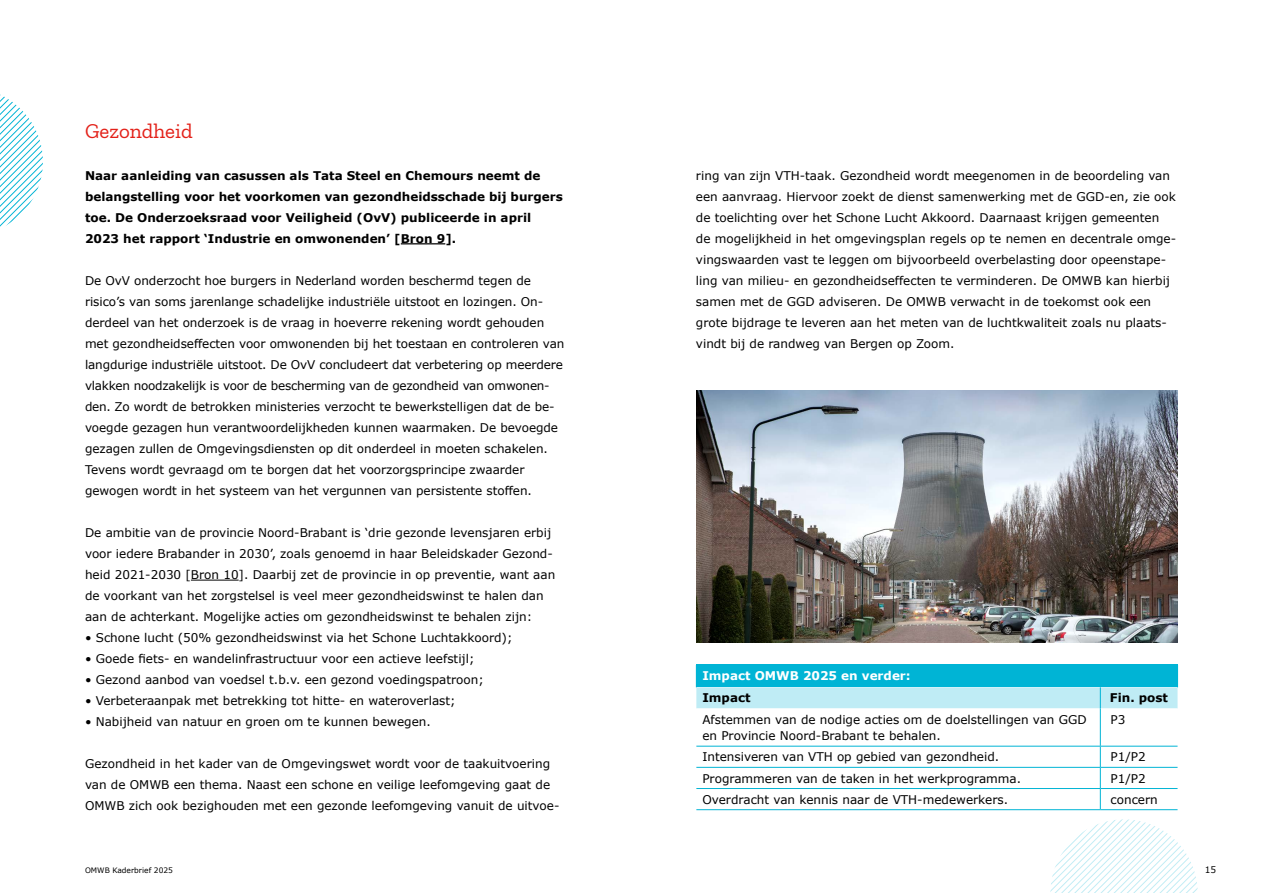
<style>
.page{position:relative;width:1263px;height:893px;background:#fff}
.page>*{position:absolute;margin:0;border:0;box-sizing:border-box;transform-origin:0 0}
.t1{font:21px "Zilla Slab";color:#e32119}
.t2{font:12px/21px "Verdana";color:#000}
.t3{font:700 12px/21px "Verdana";color:#000}
.t4{font:700 12px "Verdana";color:#fff}
.t5{font:9px "Verdana";color:#000}
.t6{font:7.5px "Verdana";color:#000}
</style>
<div class="page">
<hr style="left:401px;top:243px;width:44px;height:1px;background:#000">
<hr style="left:191px;top:580px;width:48px;height:1px;background:#000">
<img style="left:696px;top:390px;width:482px;height:252px">
<svg style="left:696px;top:708px;width:481px;height:101px"></svg>
<hr style="left:696px;top:664px;width:404px;height:1px;background:#00b4d5">
<hr style="left:1100px;top:664px;width:78px;height:1px;background:#00b4d5">
<hr style="left:696px;top:746px;width:404px;height:1px;background:#00b4d5">
<hr style="left:1100px;top:746px;width:77px;height:1px;background:#00b4d5">
<hr style="left:696px;top:767px;width:404px;height:1px;background:#00b4d5">
<hr style="left:1100px;top:767px;width:77px;height:1px;background:#00b4d5">
<hr style="left:696px;top:788px;width:404px;height:1px;background:#00b4d5">
<hr style="left:1100px;top:788px;width:77px;height:1px;background:#00b4d5">
<hr style="left:696px;top:809px;width:404px;height:1px;background:#00b4d5">
<hr style="left:1100px;top:809px;width:77px;height:1px;background:#00b4d5">
<svg style="left:696px;top:665px;width:482px;height:43px;background:#5dcfe4"></svg>
<hr style="left:1100px;top:708px;width:1px;height:38px;background:#00b4d5">
<svg style="left:1100px;top:746px;width:1px;height:63px"></svg>
<svg style="left:1050px;top:819px;width:148px;height:74px"></svg>
<svg style="left:0;top:95px;width:43px;height:132px"></svg>
<h1 class="t1" style="left:85px;top:119px;width:109px">Gezondheid</h1>
<p class="t3" style="left:85px;top:165px;width:479px">Naar aanleiding van casussen als Tata Steel en Chemours neemt de belangstelling voor het voorkomen van gezondheidsschade bij burgers toe. De Onderzoeksraad voor Veiligheid (OvV) publiceerde in april 2023 het rapport ‘Industrie en omwonenden’ [Bron 9].</p>
<p class="t2" style="left:85px;top:270px;width:481px">De OvV onderzocht hoe burgers in Nederland worden beschermd tegen de risico’s van soms jarenlange schadelijke industriële uitstoot en lozingen. On&shy;derdeel van het onderzoek is de vraag in hoeverre rekening wordt gehouden met gezondheidseffecten voor omwonenden bij het toestaan en controleren van langdurige industriële uitstoot. De OvV concludeert dat verbetering op meerdere vlakken noodzakelijk is voor de bescherming van de gezondheid van omwonen&shy;den. Zo wordt de betrokken ministeries verzocht te bewerkstelligen dat de be&shy;voegde gezagen hun verantwoordelijkheden kunnen waarmaken. De bevoegde gezagen zullen de Omgevingsdiensten op dit onderdeel in moeten schakelen.<br>Tevens wordt gevraagd om te borgen dat het voorzorgsprincipe zwaarder gewogen wordt in het systeem van het vergunnen van persistente stoffen.</p>
<p class="t2" style="left:85px;top:522px;width:472px">De ambitie van de provincie Noord-Brabant is ‘drie gezonde levensjaren erbij voor iedere Brabander in 2030’, zoals genoemd in haar Beleidskader Gezond&shy;heid 2021-2030 [Bron 10]. Daarbij zet de provincie in op preventie, want aan de voorkant van het zorgstelsel is veel meer gezondheidswinst te halen dan aan de achterkant. Mogelijke acties om gezondheidswinst te behalen zijn:</p>
<p class="t2" style="left:85px;top:627px;width:429px">• Schone lucht (50% gezondheidswinst via het Schone Luchtakkoord);</p>
<p class="t2" style="left:85px;top:648px;width:391px">• Goede fiets- en wandelinfrastructuur voor een actieve leefstijl;</p>
<p class="t2" style="left:85px;top:669px;width:400px">• Gezond aanbod van voedsel t.b.v. een gezond voedingspatroon;</p>
<p class="t2" style="left:85px;top:690px;width:372px">• Verbeteraanpak met betrekking tot hitte- en wateroverlast;</p>
<p class="t2" style="left:85px;top:711px;width:347px">• Nabijheid van natuur en groen om te kunnen bewegen.</p>
<p class="t2" style="left:85px;top:753px;width:476px">Gezondheid in het kader van de Omgevingswet wordt voor de taakuitvoering van de OMWB een thema. Naast een schone en veilige leefomgeving gaat de<br>OMWB zich ook bezighouden met een gezonde leefomgeving vanuit de uitvoe-</p>
<p class="t2" style="left:696px;top:165px;width:482px">ring van zijn VTH-taak. Gezondheid wordt meegenomen in de beoordeling van een aanvraag. Hiervoor zoekt de dienst samenwerking met de GGD-en, zie ook de toelichting over het Schone Lucht Akkoord. Daarnaast krijgen gemeenten de mogelijkheid in het omgevingsplan regels op te nemen en decentrale omge&shy;vingswaarden vast te leggen om bijvoorbeeld overbelasting door opeenstape&shy;ling van milieu- en gezondheidseffecten te verminderen. De OMWB kan hierbij samen met de GGD adviseren. De OMWB verwacht in de toekomst ook een grote bijdrage te leveren aan het meten van de luchtkwaliteit zoals nu plaats&shy;vindt bij de randweg van Bergen op Zoom.</p>
<p class="t4" style="left:702px;top:668px;width:210px">Impact OMWB 2025 en verder:</p>
<p class="t3" style="left:702px;top:688px;width:50px">Impact</p>
<p class="t3" style="left:1110px;top:688px;width:60px">Fin. post</p>
<p class="t2" style="left:702px;top:711px;width:386px;line-height:16.5px">Afstemmen van de nodige acties om de doelstellingen van GGD en Provincie Noord-Brabant te behalen.</p>
<p class="t2" style="left:1110px;top:709px;width:16px">P3</p>
<p class="t2" style="left:702px;top:747px;width:298px">Intensiveren van VTH op gebied van gezondheid.</p>
<p class="t2" style="left:1110px;top:747px;width:37px">P1/P2</p>
<p class="t2" style="left:702px;top:768px;width:320px">Programmeren van de taken in het werkprogramma.</p>
<p class="t2" style="left:1110px;top:768px;width:37px">P1/P2</p>
<p class="t2" style="left:702px;top:789px;width:307px">Overdracht van kennis naar de VTH-medewerkers.</p>
<p class="t2" style="left:1110px;top:789px;width:49px">concern</p>
<p class="t6" style="left:85px;top:866px;width:90px">OMWB Kaderbrief 2025</p>
<p class="t5" style="left:1205px;top:864px;width:13px">15</p>
</div>
